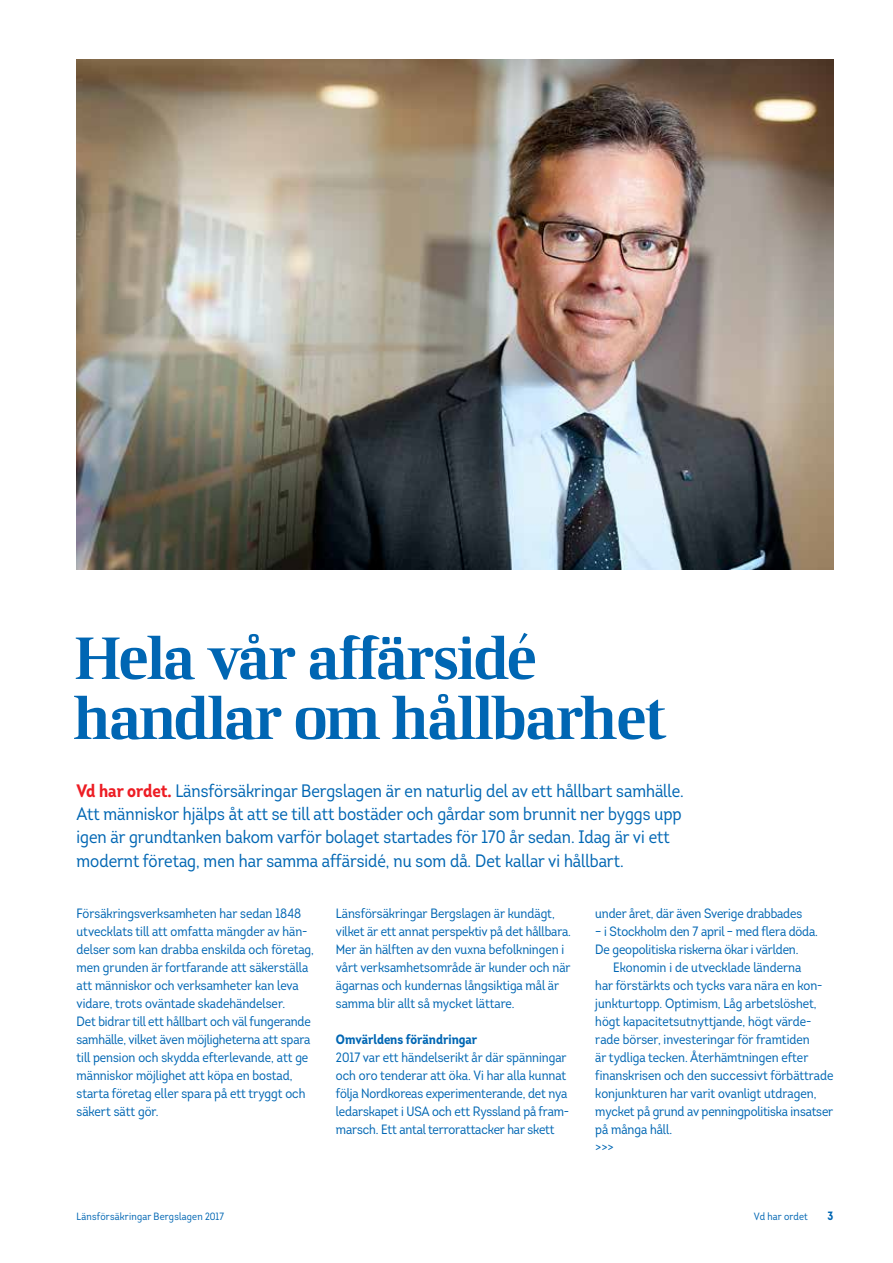
<style>
.page{position:relative;width:893px;height:1263px;background:#fff}
.page>*{position:absolute;margin:0;border:0;box-sizing:border-box;transform-origin:0 0}
.t1{font:60px/60px "LF Rubrik";letter-spacing:-.03em;color:#0066b3}
.t2{font:18px/23.2px "Intro Cond";color:#0066b3}
.t3{font:13.5px/18px "Intro Cond";color:#0066b3}
.t4{font:700 13.5px "Intro Cond";color:#0066b3}
.t5{font:700 12px "Intro Cond";color:#0066b3}
.t6{font:10.5px "Intro Cond";letter-spacing:.02em;color:#0066b3}
.s1{font-weight:700;color:#ed1d24}
</style>
<div class="page">
<img style="left:77px;top:60px;width:756px;height:510px">
<h1 class="t1" style="left:73px;top:627px;width:596px">Hela vår affärsidé handlar om hållbarhet</h1>
<p class="t2" style="left:77px;top:779px;width:609px"><span class="s1">Vd har ordet.</span> Länsförsäkringar Bergslagen är en naturlig del av ett hållbart samhälle.<br>Att människor hjälps åt att se till att bostäder och gårdar som brunnit ner byggs upp igen är grundtanken bakom varför bolaget startades för 170 år sedan. Idag är vi ett modernt företag, men har samma affärsidé, nu som då. Det kallar vi hållbart.</p>
<p class="t3" style="left:77px;top:904px;width:239px">Försäkringsverksamheten har sedan 1848 utvecklats till att omfatta mängder av hän&shy;delser som kan drabba enskilda och företag, men grunden är fortfarande att säkerställa att människor och verksamheter kan leva vidare, trots oväntade skadehändelser.<br>Det bidrar till ett hållbart och väl fungerande samhälle, vilket även möjligheterna att spara till pension och skydda efterlevande, att ge människor möjlighet att köpa en bostad, starta företag eller spara på ett tryggt och säkert sätt gör.</p>
<p class="t3" style="left:595px;top:904px;width:208px">under året, där även Sverige drabbades</p>
<p class="t3" style="left:336px;top:904px;width:237px">Länsförsäkringar Bergslagen är kundägt, vilket är ett annat perspektiv på det hållbara.<br>Mer än hälften av den vuxna befolkningen i vårt verksamhetsområde är kunder och när ägarnas och kundernas långsiktiga mål är samma blir allt så mycket lättare.</p>
<p class="t4" style="left:336px;top:1031px;width:143px">Omvärldens förändringar</p>
<p class="t3" style="left:336px;top:1048px;width:235px">2017 var ett händelserikt år där spänningar och oro tenderar att öka. Vi har alla kunnat följa Nordkoreas experimenterande, det nya ledarskapet i USA och ett Ryssland på fram&shy;marsch. Ett antal terrorattacker har skett</p>
<p class="t3" style="left:595px;top:922px;width:224px">– i Stockholm den 7 april – med flera döda.<br>De geopolitiska riskerna ökar i världen.</p>
<p class="t3" style="left:595px;top:958px;width:240px;text-indent:18px">Ekonomin i de utvecklade länderna<br>har förstärkts och tycks vara nära en kon&shy;junkturtopp. Optimism, Låg arbetslöshet, högt kapacitetsutnyttjande, högt värde&shy;rade börser, investeringar för framtiden<br>är tydliga tecken. Återhämtningen efter finanskrisen och den successivt förbättrade konjunkturen har varit ovanligt utdragen, mycket på grund av penningpolitiska insatser på många håll.<br>&gt;&gt;&gt;</p>
<p class="t6" style="left:77px;top:1210px;width:149px">Länsförsäkringar Bergslagen 2017</p>
<p class="t6" style="left:754px;top:1210px;width:55px">Vd har ordet</p>
<p class="t5" style="left:827px;top:1208px;width:7px">3</p>
</div>
